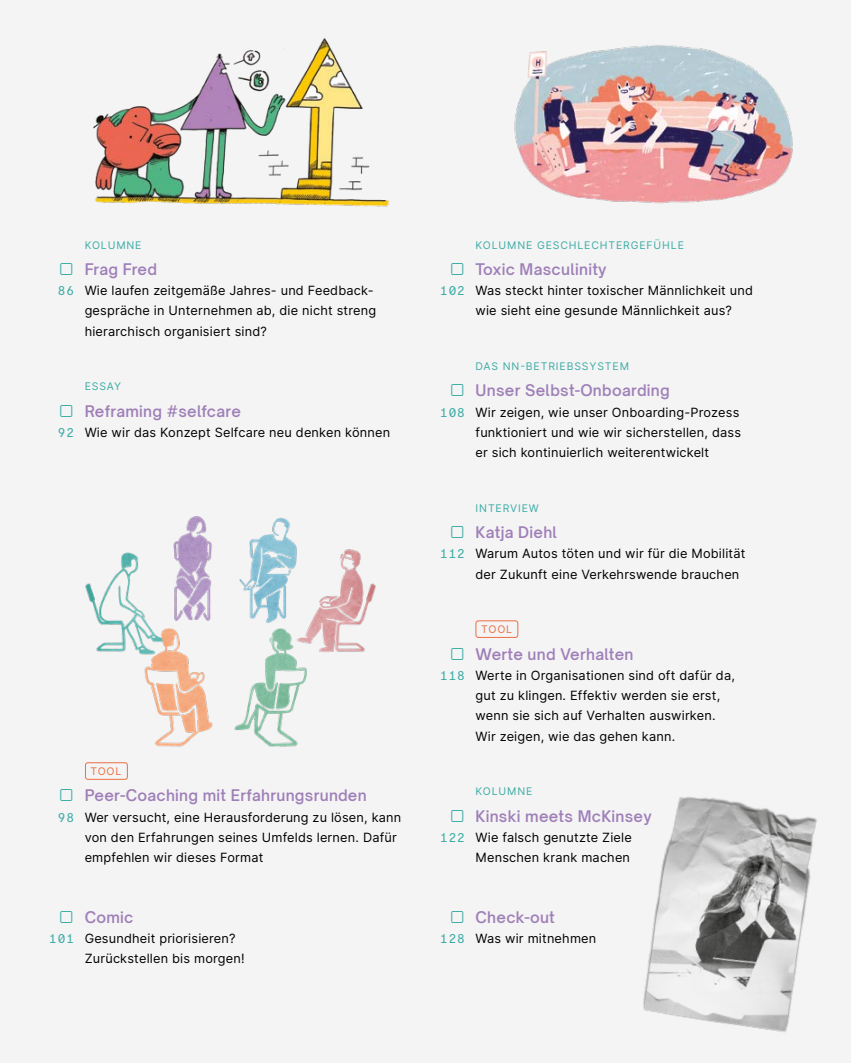
<style>
.page{position:relative;width:851px;height:1063px;background:#fff}
.page>*{position:absolute;margin:0;border:0;box-sizing:border-box;transform-origin:0 0}
.t1{font:300 16.5px "Inter";color:#3daca6}
.t2{font:600 15px "Open Sauce Two";letter-spacing:.02em;color:#9f7fb8}
.t3{font:12.75px/20.2px "Inter";letter-spacing:.015em;color:#000}
.t4{font:12.75px "Moderat Mono Regular";letter-spacing:.07em;color:#3daca6}
.t5{font:10.5px "Inter";letter-spacing:.08em;color:#3daca6}
.t6{font:10.5px "Inter";letter-spacing:.08em;color:#ed6e43}
</style>
<div class="page">
<div style="left:0;top:0;width:850px;height:1063px;background:#f4f4f4"></div>
<img style="left:85px;top:516px;width:291px;height:231px">
<img style="left:93px;top:38px;width:297px;height:169px">
<img style="left:514px;top:45px;width:279px;height:159px">
<img style="left:643px;top:796px;width:174px;height:236px">
<div style="left:85px;top:762px;width:43px;height:18px;border:1px solid #ed6e43;border-radius:3px"></div>
<div style="left:475px;top:620px;width:43px;height:18px;border:1px solid #ed6e43;border-radius:3px"></div>
<p class="t1" style="left:59px;top:257px;width:17px">▢</p>
<p class="t4" style="left:58px;top:283px;width:18px">86</p>
<p class="t5" style="left:85px;top:237px;width:58px">KOLUMNE</p>
<p class="t2" style="left:85px;top:260px;width:74px">Frag Fred</p>
<p class="t3" style="left:85px;top:280px;width:293px">Wie laufen zeitgemäße Jahres- und Feedback&shy;gespräche in Unternehmen ab, die nicht streng hierarchisch organisiert sind?</p>
<p class="t1" style="left:449px;top:257px;width:17px">▢</p>
<p class="t4" style="left:440px;top:283px;width:26px">102</p>
<p class="t5" style="left:475px;top:237px;width:210px">KOLUMNE GESCHLECHTERGEFÜHLE</p>
<p class="t2" style="left:475px;top:260px;width:133px">Toxic Masculinity</p>
<p class="t3" style="left:475px;top:280px;width:279px">Was steckt hinter toxischer Männlichkeit und wie sieht eine gesunde Männlichkeit aus?</p>
<p class="t1" style="left:59px;top:399px;width:17px">▢</p>
<p class="t4" style="left:58px;top:425px;width:18px">92</p>
<p class="t5" style="left:85px;top:379px;width:38px">ESSAY</p>
<p class="t2" style="left:85px;top:402px;width:158px">Reframing #selfcare</p>
<p class="t3" style="left:85px;top:422px;width:307px">Wie wir das Konzept Selfcare neu denken können</p>
<p class="t1" style="left:449px;top:379px;width:17px">▢</p>
<p class="t4" style="left:440px;top:405px;width:26px">108</p>
<p class="t5" style="left:475px;top:359px;width:155px">DAS NN-BETRIEBSSYSTEM</p>
<p class="t2" style="left:475px;top:381px;width:196px">Unser Selbst-Onboarding</p>
<p class="t3" style="left:475px;top:401px;width:267px">Wir zeigen, wie unser Onboarding-Prozess funktioniert und wie wir sicherstellen, dass er sich kontinuierlich weiterentwickelt</p>
<p class="t1" style="left:449px;top:520px;width:17px">▢</p>
<p class="t4" style="left:440px;top:546px;width:26px">112</p>
<p class="t5" style="left:475px;top:500px;width:65px">INTERVIEW</p>
<p class="t2" style="left:475px;top:523px;width:83px">Katja Diehl</p>
<p class="t3" style="left:475px;top:543px;width:271px">Warum Autos töten und wir für die Mobilität der Zukunft eine Verkehrswende brauchen</p>
<p class="t1" style="left:449px;top:642px;width:17px">▢</p>
<p class="t4" style="left:440px;top:668px;width:26px">118</p>
<p class="t6" style="left:481px;top:622px;width:32px">TOOL</p>
<p class="t2" style="left:475px;top:645px;width:159px">Werte und Verhalten</p>
<p class="t3" style="left:475px;top:665px;width:261px">Werte in Organisationen sind oft dafür da, gut zu klingen. Effektiv werden sie erst, wenn sie sich auf Verhalten auswirken.<br>Wir zeigen, wie das gehen kann.</p>
<p class="t1" style="left:59px;top:784px;width:17px">▢</p>
<p class="t4" style="left:58px;top:810px;width:18px">98</p>
<p class="t6" style="left:90px;top:764px;width:32px">TOOL</p>
<p class="t2" style="left:85px;top:786px;width:283px">Peer-Coaching mit Erfahrungsrunden</p>
<p class="t3" style="left:85px;top:806px;width:318px">Wer versucht, eine Herausforderung zu lösen, kann von den Erfahrungen seines Umfelds lernen. Dafür empfehlen wir dieses Format</p>
<p class="t1" style="left:449px;top:804px;width:17px">▢</p>
<p class="t4" style="left:440px;top:830px;width:26px">122</p>
<p class="t5" style="left:475px;top:784px;width:58px">KOLUMNE</p>
<p class="t2" style="left:475px;top:807px;width:178px">Kinski meets McKinsey</p>
<p class="t3" style="left:475px;top:827px;width:158px">Wie falsch genutzte Ziele<br>Menschen krank machen</p>
<p class="t1" style="left:59px;top:905px;width:17px">▢</p>
<p class="t4" style="left:49px;top:931px;width:26px">101</p>
<p class="t2" style="left:85px;top:908px;width:50px">Comic</p>
<p class="t3" style="left:85px;top:928px;width:161px">Gesundheit priorisieren?<br>Zurückstellen bis morgen!</p>
<p class="t1" style="left:449px;top:905px;width:17px">▢</p>
<p class="t4" style="left:440px;top:931px;width:26px">128</p>
<p class="t2" style="left:475px;top:908px;width:81px">Check-out</p>
<p class="t3" style="left:475px;top:928px;width:122px">Was wir mitnehmen</p>
</div>
